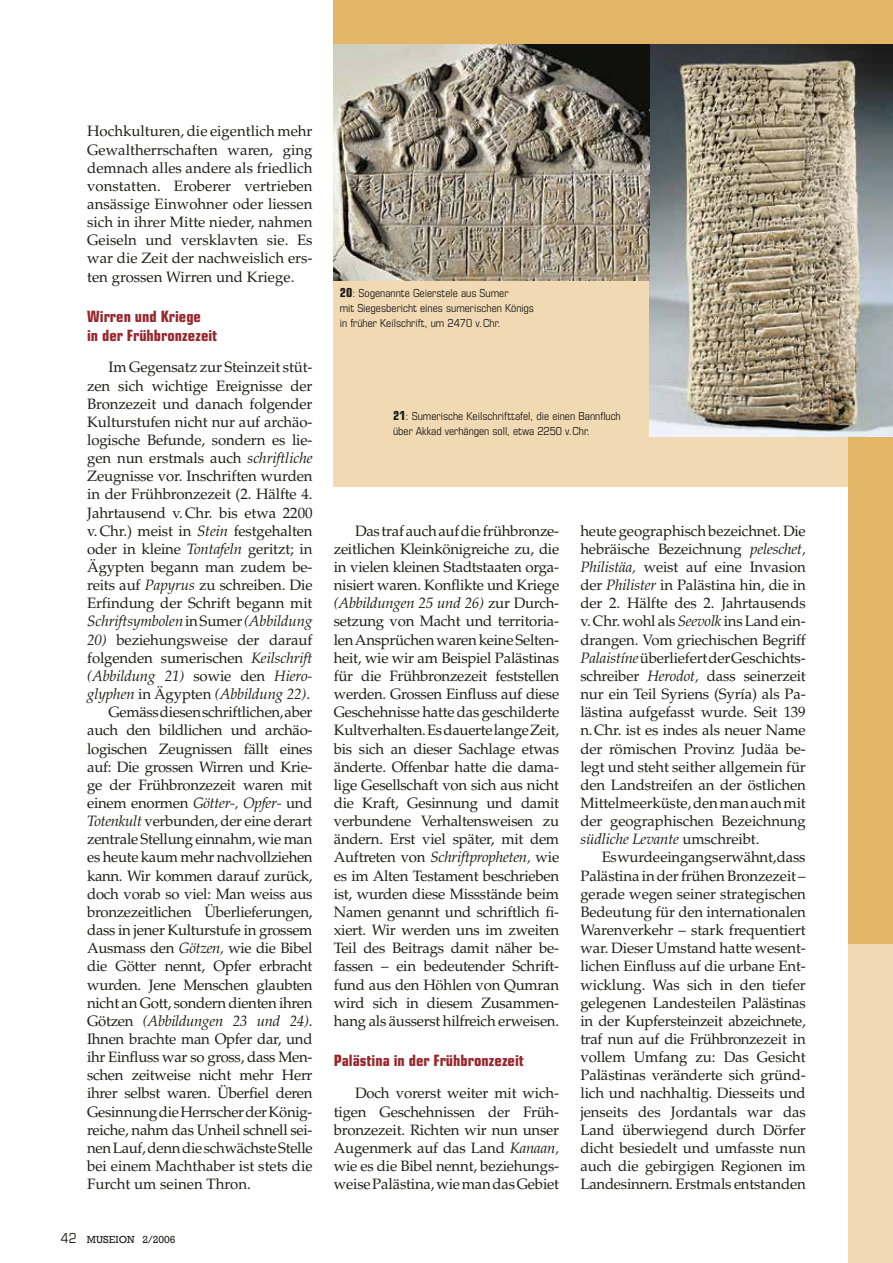
<style>
.page{position:relative;width:893px;height:1263px;background:#fff}
.page>*{position:absolute;margin:0;border:0;box-sizing:border-box;transform-origin:0 0}
.untertitel_2006_2_MA{font:16.95px/19.2px "Eurostile Con Hea";color:#97272c}
.body_txt_2006_2_MA3{font:15px/18.1px "Palatino LT Std";letter-spacing:-.01em;color:#1d1d1b;text-align:justify}
.bildverweis_2_2006_2{font:12px/15px "Eurostile Con";color:#1d1d1b}
.t1{font:10.5px "Rockwell";color:#1d1d1b}
.s1{font-style:italic}
.s2{font-family:"Eurostile Con";font-size:15px}
.s3{font-family:"Eurostile Con Hea";font-size:13.5px}
</style>
<div class="page">
<div style="left:848px;top:123px;width:45px;height:1140px;background:#f1dab3"></div>
<div style="left:334px;top:0;width:559px;height:486px;background:#f1dab3"></div>
<div style="left:848px;top:0;width:45px;height:943px;background:#e3b566"></div>
<img style="left:650px;top:44px;width:243px;height:392px">
<hr style="left:892px;top:561px;width:1px;height:381px;background:#fff">
<img style="left:334px;top:44px;width:316px;height:236px">
<div style="left:334px;top:0;width:559px;height:44px;background:#e3b566"></div>
<p class="body_txt_2006_2_MA3" style="left:87px;top:122px;width:227px">Hochkulturen, die eigentlich mehr Gewaltherrschaften waren, ging demnach alles andere als friedlich vonstatten. Eroberer vertrieben ansässige Einwohner oder liessen sich in ihrer Mitte nieder, nahmen Geiseln und versklavten sie. Es war die Zeit der nachweislich ers&shy;ten grossen Wirren und Kriege.</p>
<p class="untertitel_2006_2_MA" style="left:87px;top:306px;width:132px">Wirren und Kriege<br>in der Frühbronzezeit</p>
<p class="body_txt_2006_2_MA3" style="left:87px;top:358px;width:227px;text-indent:21px">Im Gegensatz zur Steinzeit stüt&shy;zen sich wichtige Ereignisse der Bronzezeit und danach folgender Kulturstufen nicht nur auf archäo&shy;logische Befunde, sondern es lie&shy;gen nun erstmals auch <span class="s1">schriftliche </span>Zeugnisse vor. Inschriften wurden in der Frühbronzezeit (2. Hälfte 4.<br>Jahrtausend v. Chr. bis etwa 2200 v. Chr.) meist in <span class="s1">Stein</span> festgehalten oder in kleine <span class="s1">Tontafeln</span> geritzt; in Ägypten begann man zudem be&shy;reits auf <span class="s1">Papyrus</span> zu schreiben. Die Erfindung der Schrift begann mit <span class="s1">Schriftsymbolen</span> in Sumer <span class="s1">(Abbildung</span></p>
<p class="body_txt_2006_2_MA3" style="left:87px;top:631px;width:227px"><span class="s1">20)</span> beziehungsweise der darauf folgenden sumerischen <span class="s1">Keilschrift (Abbildung 21)</span> sowie den <span class="s1">Hiero&shy;glyphen</span> in Ägypten <span class="s1">(Abbildung 22)</span>.</p>
<p class="body_txt_2006_2_MA3" style="left:87px;top:703px;width:227px;text-indent:21px">Gemäss diesen schriftlichen, aber auch den bildlichen und archäo&shy;logischen Zeugnissen fällt eines auf: Die grossen Wirren und Krie&shy;ge der Frühbronzezeit waren mit einem enormen <span class="s1">Götter-, Opfer-</span> und <span class="s1">Totenkult</span> verbunden, der eine derart zentrale Stellung einnahm, wie man es heute kaum mehr nachvollziehen kann. Wir kommen darauf zurück, doch vorab so viel: Man weiss aus bronzezeitlichen Überlieferungen, dass in jener Kulturstufe in grossem Ausmass den <span class="s1">Götzen,</span> wie die Bibel die Götter nennt, Opfer erbracht wurden. Jene Menschen glaubten nicht an Gott, sondern dienten ihren Götzen <span class="s1">(Abbildungen 23 und 24)</span>.<br>Ihnen brachte man Opfer dar, und ihr Einfluss war so gross, dass Men&shy;schen zeitweise nicht mehr Herr ihrer selbst waren. Überfiel deren Gesinnung die Herrscher der König&shy;reiche, nahm das Unheil schnell sei&shy;nen Lauf, denn die schwächste Stelle bei einem Machthaber ist stets die Furcht um seinen Thron.</p>
<p class="t1" style="left:61px;top:1233px;width:116px"><span class="s2">42</span> MUSEION 2/2006</p>
<p class="bildverweis_2_2006_2" style="left:340px;top:285px;width:196px"><span class="s3">20</span>: Sogenannte Geierstele aus Sumer<br>mit Siegesbericht eines sumerischen Königs in früher Keilschrift, um 2470 v.Chr.</p>
<p class="bildverweis_2_2006_2" style="left:393px;top:408px;width:229px"><span class="s3">21</span>: Sumerische Keilschrifttafel, die einen Bannfluch über Akkad verhängen soll, etwa 2250 v.Chr.</p>
<p class="body_txt_2006_2_MA3" style="left:334px;top:522px;width:227px;text-indent:21px">Das traf auch auf die frühbronze&shy;zeitlichen Kleinkönigreiche zu, die in vielen kleinen Stadtstaaten orga&shy;nisiert waren. Konflikte und Kriege <span class="s1">(Abbildungen 25 und 26)</span> zur Durch&shy;setzung von Macht und territoria&shy;len Ansprüchen waren keine Selten&shy;heit, wie wir am Beispiel Palästinas für die Frühbronzezeit feststellen werden. Grossen Einfluss auf diese Geschehnisse hatte das geschilderte Kultverhalten. Es dauerte lange Zeit, bis sich an dieser Sachlage etwas änderte. Offenbar hatte die dama&shy;lige Gesellschaft von sich aus nicht die Kraft, Gesinnung und damit verbundene Verhaltensweisen zu ändern. Erst viel später, mit dem Auftreten von <span class="s1">Schriftpropheten,</span> wie es im Alten Testament beschrieben ist, wurden diese Missstände beim Namen genannt und schriftlich fi&shy;xiert. Wir werden uns im zweiten Teil des Beitrags damit näher be&shy;fassen – ein bedeutender Schrift&shy;fund aus den Höhlen von Qumran wird sich in diesem Zusammen&shy;hang als äusserst hilfreich erweisen.</p>
<p class="untertitel_2006_2_MA" style="left:334px;top:1050px;width:191px">Palästina in der Frühbronzezeit</p>
<p class="body_txt_2006_2_MA3" style="left:334px;top:1084px;width:227px;text-indent:21px">Doch vorerst weiter mit wich&shy;tigen Geschehnissen der Früh&shy;bronzezeit. Richten wir nun unser Augenmerk auf das Land <span class="s1">Kanaan, </span>wie es die Bibel nennt, beziehungs&shy;weise Palästina, wie man das Gebiet</p>
<p class="body_txt_2006_2_MA3" style="left:580px;top:522px;width:227px">heute geographisch bezeichnet. Die hebräische Bezeichnung <span class="s1">peleschet, Philistäa,</span> weist auf eine Invasion der <span class="s1">Philister</span> in Palästina hin, die in der 2. Hälfte des 2. Jahrtausends v. Chr. wohl als <span class="s1">Seevolk</span> ins Land ein&shy;drangen. Vom griechischen Begriff <span class="s1">Palaistíne</span> überliefert der Geschichts&shy;schreiber <span class="s1">Herodot,</span> dass seinerzeit nur ein Teil Syriens (Syría) als Pa&shy;lästina aufgefasst wurde. Seit 139 n.Chr. ist es indes als neuer Name der römischen Provinz Judäa be&shy;legt und steht seither allgemein für den Landstreifen an der östlichen Mittelmeerküste, den man auch mit der geographischen Bezeichnung <span class="s1">südliche Levante</span> umschreibt.</p>
<p class="body_txt_2006_2_MA3" style="left:580px;top:848px;width:227px;text-indent:21px">Es wurde eingangs erwähnt, dass Palästina in der frühen Bronzezeit – gerade wegen seiner strategischen Bedeutung für den internationalen Warenverkehr – stark frequentiert war. Dieser Umstand hatte wesent&shy;lichen Einfluss auf die urbane Ent&shy;wicklung. Was sich in den tiefer gelegenen Landesteilen Palästinas in der Kupfersteinzeit abzeichnete, traf nun auf die Frühbronzezeit in vollem Umfang zu: Das Gesicht Palästinas veränderte sich gründ&shy;lich und nachhaltig. Diesseits und jenseits des Jordantals war das Land überwiegend durch Dörfer dicht besiedelt und umfasste nun auch die gebirgigen Regionen im Landesinnern. Erstmals entstanden</p>
</div>
